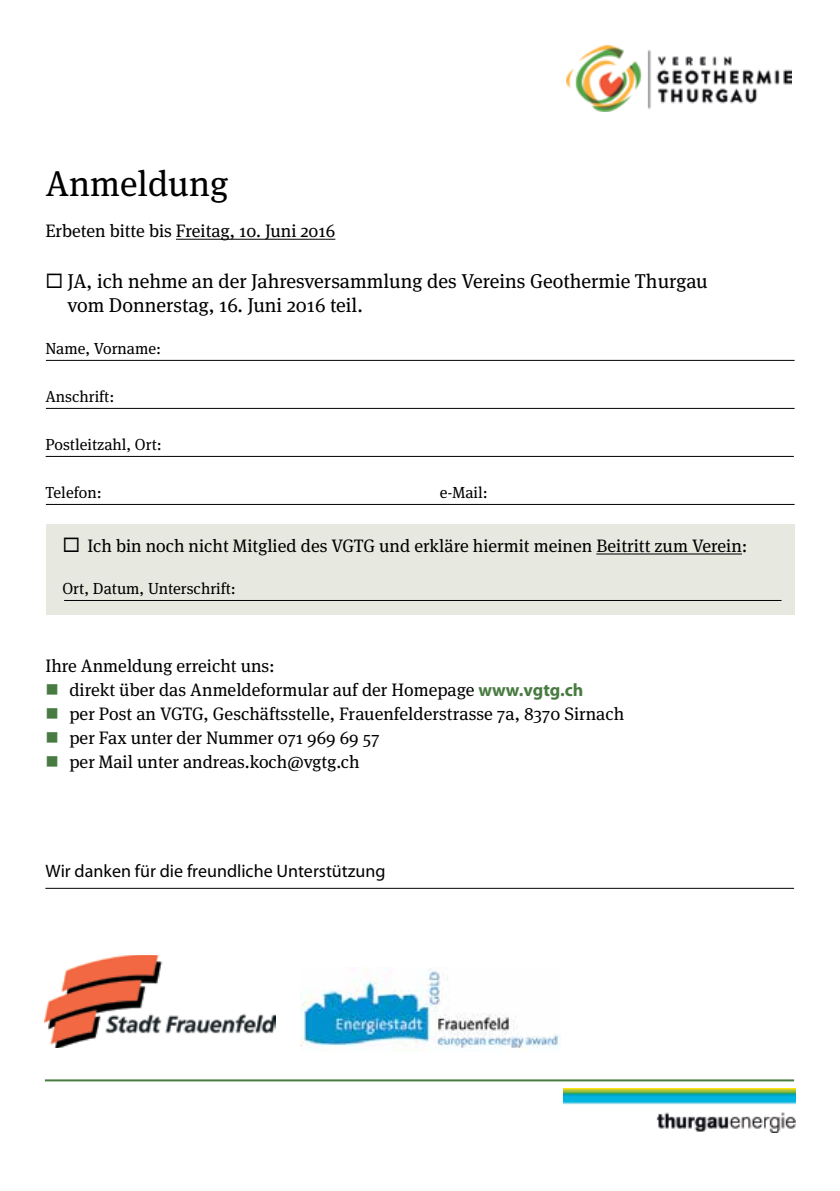
<style>
.page{position:relative;width:840px;height:1191px;background:#fff}
.page>*{position:absolute;margin:0;border:0;box-sizing:border-box;transform-origin:0 0}
.t1{font:36px "Meta Serif OT";color:#000}
.t2{font:20px/24px "Meta Serif OT";color:#000}
.t3{font:18px "Meta Serif OT";color:#000}
.t4{font:18px "Myriad";color:#000}
.t5{font:16px "Meta Serif OT";color:#000}
.s1{color:#487b41}
.s2{font-family:"Myriad";font-weight:700;color:#487b41}
</style>
<div class="page">
<img style="left:566px;top:45px;width:225px;height:66px">
<img style="left:563px;top:1089px;width:232px;height:44px">
<img style="left:300px;top:967px;width:260px;height:84px">
<img style="left:45px;top:955px;width:230px;height:92px">
<hr style="left:45px;top:1079px;width:748px;height:2px;background:#487b41">
<hr style="left:45px;top:888px;width:748px;height:1px;background:#000">
<div style="left:46px;top:524px;width:748px;height:90px;background:#e7e9e0"></div>
<hr style="left:176px;top:239px;width:159px;height:1px;background:#000">
<hr style="left:596px;top:553px;width:145px;height:1px;background:#000">
<hr style="left:46px;top:504px;width:748px;height:1px;background:#000">
<hr style="left:46px;top:360px;width:748px;height:1px;background:#000">
<hr style="left:46px;top:408px;width:748px;height:1px;background:#000">
<hr style="left:46px;top:456px;width:747px;height:1px;background:#000">
<hr style="left:64px;top:600px;width:717px;height:1px;background:#000">
<h1 class="t1" style="left:45px;top:163px;width:184px">Anmeldung</h1>
<p class="t3" style="left:45px;top:221px;width:291px">Erbeten bitte bis Freitag, 10. Juni 2016</p>
<p class="t2" style="left:67px;top:270px;width:641px;text-indent:-22px">◻ JA, ich nehme an der Jahresversammlung des Vereins Geothermie Thurgau vom Donnerstag, 16. Juni 2016 teil.</p>
<p class="t5" style="left:45px;top:339px;width:117px">Name, Vorname:</p>
<p class="t5" style="left:45px;top:387px;width:70px">Anschrift:</p>
<p class="t5" style="left:45px;top:435px;width:118px">Postleitzahl, Ort:</p>
<p class="t5" style="left:45px;top:483px;width:58px">Telefon:</p>
<p class="t5" style="left:439px;top:483px;width:50px">e-Mail:</p>
<p class="t3" style="left:62px;top:535px;width:686px">◻ Ich bin noch nicht Mitglied des VGTG und erkläre hiermit meinen Beitritt zum Verein:</p>
<p class="t5" style="left:62px;top:579px;width:175px">Ort, Datum, Unterschrift:</p>
<p class="t3" style="left:45px;top:655px;width:231px">Ihre Anmeldung erreicht uns:</p>
<p class="t3" style="left:45px;top:679px;width:539px"><span class="s1">■</span> direkt über das Anmeldeformular auf der Homepage <span class="s2">www.vgtg.ch</span></p>
<p class="t3" style="left:45px;top:703px;width:580px"><span class="s1">■</span> per Post an VGTG, Geschäftsstelle, Frauenfelderstrasse 7a, 8370 Sirnach</p>
<p class="t3" style="left:45px;top:727px;width:335px"><span class="s1">■</span> per Fax unter der Nummer 071 969 69 57</p>
<p class="t3" style="left:45px;top:751px;width:315px"><span class="s1">■</span> per Mail unter andreas.koch@vgtg.ch</p>
<p class="t4" style="left:45px;top:862px;width:341px">Wir danken für die freundliche Unterstützung</p>
</div>
